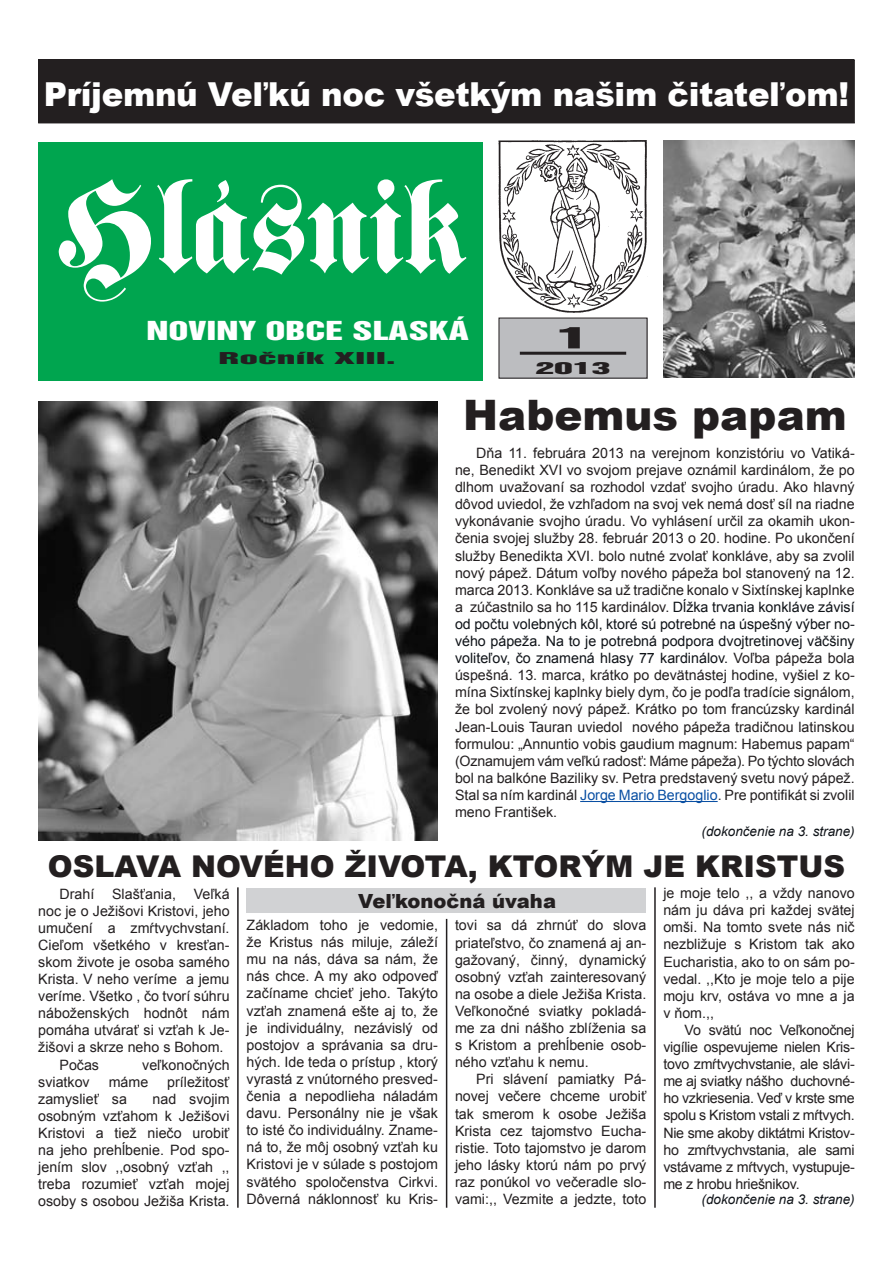
<style>
.page{position:relative;width:893px;height:1263px;background:#fff}
.page>*{position:absolute;margin:0;border:0;box-sizing:border-box;transform-origin:0 0}
.t1{font:129px "Frankenstein";color:#fff;scale:.9 1}
.t2{font:900 42px "Arial";color:#231f20}
.t3{font:900 33px "Arial";letter-spacing:-.01em;color:#fff}
.t4{font:900 30px "Arial";color:#231f20}
.t5{font:27px "Switzerland Inserat";color:#231f20;scale:2.5 1}
.t6{font:24px "Switzerland Inserat";color:#fff;scale:1.5 1}
.t7{font:900 19.5px "Arial";color:#231f20}
.t8{font:15px "Switzerland Inserat";color:#231f20;scale:2.5 1}
.t9{font:14.25px/17.1px "Arial";color:#231f20;text-align:justify}
.t10{font:italic 13.5px "Arial";color:#0f1318}
.s1{color:#0f1318}
.s2{color:#094fa3}
</style>
<div class="page">
<div style="left:39px;top:60px;width:815px;height:63px;background:#231f20"></div>
<img style="left:499px;top:140px;width:148px;height:172px">
<div style="left:499px;top:318px;width:148px;height:60px;background:#bcbdc0"></div>
<hr style="left:520px;top:352px;width:106px;height:3px;background:#231f20">
<div style="left:38px;top:143px;width:445px;height:238px;background:#00a54f"></div>
<img style="left:663px;top:141px;width:192px;height:237px">
<img style="left:38px;top:401px;width:400px;height:440px">
<hr style="left:580px;top:801px;width:138px;height:1px;background:#094fa3">
<div style="left:247px;top:888px;width:399px;height:25px;background:#d1d2d4"></div>
<hr style="left:237px;top:887px;width:2px;height:321px;background:#231f20">
<hr style="left:446px;top:919px;width:1px;height:289px;background:#231f20">
<hr style="left:654px;top:887px;width:2px;height:321px;background:#231f20">
<h3 class="t3" style="left:44px;top:70px;width:807px">Príjemnú Veľkú noc všetkým našim čitateľom!</h3>
<h1 class="t1" style="left:57px;top:154px;width:453px">Hlásnik</h1>
<h3 class="t6" style="left:146px;top:316px;width:216px">NOVINY OBCE SLASKÁ</h3>
<p class="t8" style="left:218px;top:349px;width:72px">Ročník XIII.</p>
<h3 class="t5" style="left:556px;top:321px;width:15px">1</h3>
<p class="t8" style="left:535px;top:358px;width:31px">2013</p>
<h2 class="t2" style="left:463px;top:384px;width:385px">Habemus papam</h2>
<p class="t9" style="left:455px;top:444px;width:401px;text-indent:21px">Dňa 11. februára 2013 na verejnom konzistóriu vo Vatiká&shy;ne, Benedikt XVI vo svojom prejave oznámil kardinálom, že po dlhom uvažovaní sa rozhodol vzdať svojho úradu. Ako hlavný dôvod uviedol, že vzhľadom na svoj vek nemá dosť síl na riadne vykonávanie svojho úradu. Vo vyhlásení určil za okamih ukon&shy;čenia svojej služby 28. február 2013 o 20. hodine. Po ukončení služby Benedikta XVI. bolo nutné zvolať konkláve, aby sa zvolil nový pápež. Dátum voľby nového pápeža bol stanovený na 12. marca 2013. Konkláve sa už tradične konalo v Sixtínskej kaplnke a zúčastnilo sa ho 115 kardinálov. <span class="s1">Dĺžka trvania konkláve závisí od počtu volebných kôl, ktoré sú potrebné na úspešný výber no&shy;vého pápeža. Na to je potrebná podpora dvojtretinovej väčšiny voliteľov, čo znamená hlasy 77 kardinálov.</span> Voľba pápeža bola úspešná. 13. marca, krátko po devätnástej hodine, vyšiel z ko&shy;mína Sixtínskej kaplnky biely dym, čo je podľa tradície signálom, že bol zvolený nový pápež. Krátko po tom francúzsky kardinál Jean-Louis Tauran uviedol nového pápeža tradičnou latinskou formulou: „Annuntio vobis gaudium magnum: Habemus papam“ (Oznamujem vám veľkú radosť: Máme pápeža). Po týchto slovách bol na balkóne Baziliky sv. Petra predstavený svetu nový pápež.<br>Stal sa ním kardinál <span class="s2">Jorge Mario Bergoglio</span>. Pre pontifikát si zvolil meno František.</p>
<p class="t10" style="left:702px;top:822px;width:155px">(dokončenie na 3. strane)</p>
<h3 class="t4" style="left:48px;top:844px;width:799px">OSLAVA NOVÉHO ŽIVOTA, KTORÝM JE KRISTUS</h3>
<h3 class="t7" style="left:358px;top:886px;width:199px">Veľkonočná úvaha</h3>
<p class="t9" style="left:247px;top:917px;width:193px">Základom toho je vedomie, že Kristus nás miluje, záleží mu na nás, dáva sa nám, že nás chce. A my ako odpoveď začíname chcieť jeho. Takýto vzťah znamená ešte aj to, že je individuálny, nezávislý od postojov a správania sa dru&shy;hých. Ide teda o prístup , ktorý vyrastá z vnútorného presved&shy;čenia a nepodlieha náladám davu. Personálny nie je však to isté čo individuálny. Zname&shy;ná to, že môj osobný vzťah ku Kristovi je v súlade s postojom svätého spoločenstva Cirkvi.<br>Dôverná náklonnosť ku Kris-</p>
<p class="t9" style="left:455px;top:917px;width:193px">tovi sa dá zhrnúť do slova priateľstvo, čo znamená aj an&shy;gažovaný, činný, dynamický osobný vzťah zainteresovaný na osobe a diele Ježiša Krista.<br>Veľkonočné sviatky pokladá&shy;me za dni nášho zblíženia sa s Kristom a prehĺbenie osob&shy;ného vzťahu k nemu.</p>
<p class="t9" style="left:663px;top:885px;width:193px">je moje telo ,, a vždy nanovo nám ju dáva pri každej svätej omši. Na tomto svete nás nič nezbližuje s Kristom tak ako Eucharistia, ako to on sám po&shy;vedal. ,,Kto je moje telo a pije moju krv, ostáva vo mne a ja v ňom.,,</p>
<p class="t9" style="left:663px;top:1021px;width:193px;text-indent:21px">Vo svätú noc Veľkonočnej vigílie ospevujeme nielen Kris&shy;tovo zmŕtvychvstanie, ale slávi&shy;me aj sviatky nášho duchovné&shy;ho vzkriesenia. Veď v krste sme spolu s Kristom vstali z mŕtvych.<br>Nie sme akoby diktátmi Kristov&shy;ho zmŕtvychvstania, ale sami vstávame z mŕtvych, vystupuje&shy;me z hrobu hriešnikov.</p>
<p class="t10" style="left:702px;top:1191px;width:155px">(dokončenie na 3. strane)</p>
<p class="t9" style="left:60px;top:885px;width:172px">Drahí Slašťania, Veľká</p>
<p class="t9" style="left:38px;top:902px;width:193px">noc je o Ježišovi Kristovi, jeho</p>
<p class="t9" style="left:38px;top:919px;width:193px">umučení a zmŕtvychvstaní.</p>
<p class="t9" style="left:38px;top:936px;width:193px">Cieľom všetkého v kresťan-</p>
<p class="t9" style="left:38px;top:953px;width:193px">skom živote je osoba samého</p>
<p class="t9" style="left:38px;top:970px;width:193px">Krista. V neho veríme a jemu</p>
<p class="t9" style="left:38px;top:988px;width:193px">veríme. Všetko , čo tvorí súhru</p>
<p class="t9" style="left:38px;top:1005px;width:193px">náboženských hodnôt nám</p>
<p class="t9" style="left:38px;top:1022px;width:193px">pomáha utvárať si vzťah k Je-</p>
<p class="t9" style="left:38px;top:1039px;width:187px">žišovi a skrze neho s Bohom.</p>
<p class="t9" style="left:60px;top:1056px;width:41px">Počas</p>
<p class="t9" style="left:142px;top:1056px;width:89px">veľkonočných</p>
<p class="t9" style="left:38px;top:1073px;width:53px">sviatkov</p>
<p class="t9" style="left:109px;top:1073px;width:41px">máme</p>
<p class="t9" style="left:167px;top:1073px;width:64px">príležitosť</p>
<p class="t9" style="left:38px;top:1090px;width:90px">zamyslieť sa</p>
<p class="t9" style="left:455px;top:1071px;width:193px;text-indent:21px">Pri slávení pamiatky Pá&shy;novej večere chceme urobiť tak smerom k osobe Ježiša Krista cez tajomstvo Eucha&shy;ristie. Toto tajomstvo je darom jeho lásky ktorú nám po prvý raz ponúkol vo večeradle slo&shy;vami:,, Vezmite a jedzte, toto</p>
<p class="t9" style="left:38px;top:1090px;width:193px;text-indent:114px">nad svojim osobným vzťahom k Ježišovi Kristovi a tiež niečo urobiť na jeho prehĺbenie. Pod spo&shy;jením slov ,,osobný vzťah ,, treba rozumieť vzťah mojej osoby s osobou Ježiša Krista.</p>
</div>
